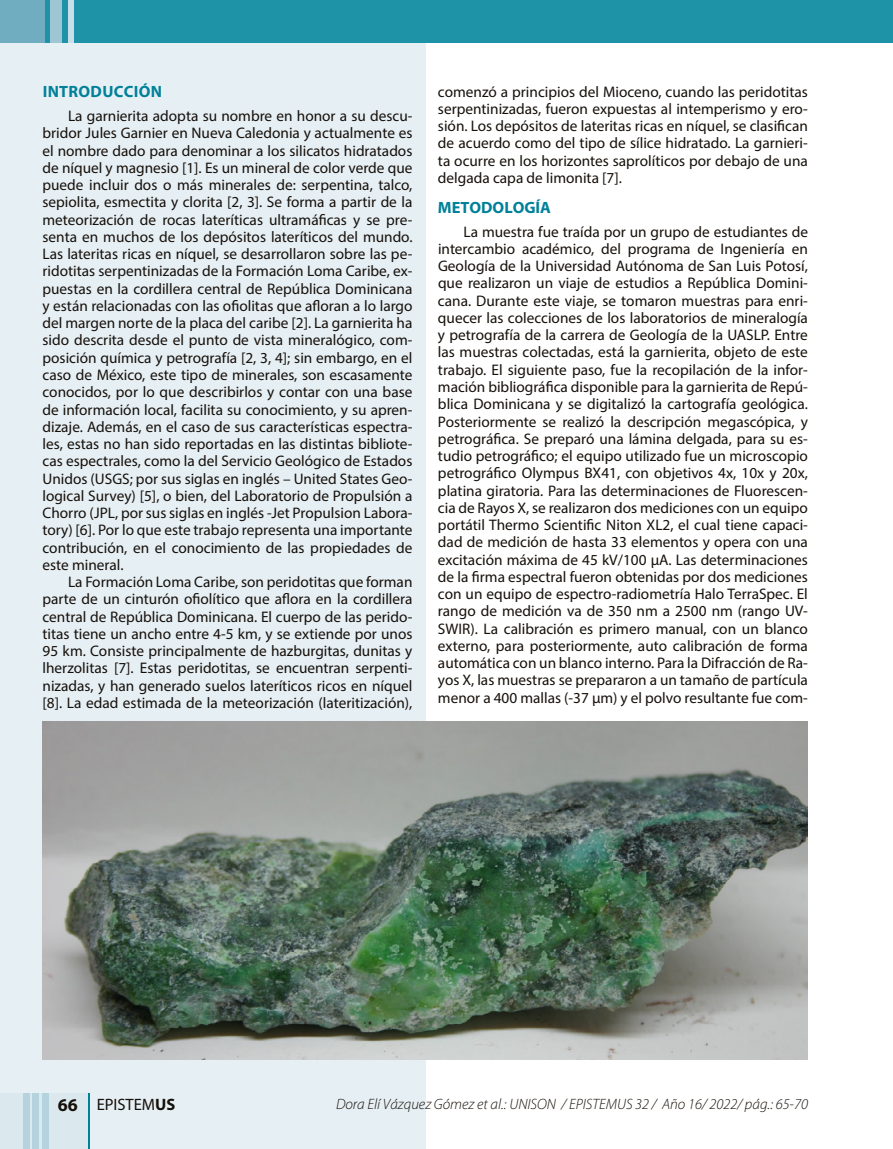
<style>
.page{position:relative;width:893px;height:1149px;background:#fff}
.page>*{position:absolute;margin:0;border:0;box-sizing:border-box;transform-origin:0 0}
.t1{font:16.5px "Myriad Pro";color:#16100a}
.t2{font:700 16.35px "Myriad Pro";letter-spacing:.02em;color:#008199}
.t3{font:700 16.35px "Myriad Pro";color:#008199}
.t4{font:15.3px/17.2px "Myriad Pro";color:#16100a;text-align:justify}
.t5{font:italic 300 15px "Myriad Pro";color:#16100a}
.s1{font-weight:700;font-size:18px}
.s2{font-weight:700}
</style>
<div class="page">
<div style="left:0;top:0;width:425px;height:1148px;background:#e6eff4"></div>
<img style="left:43px;top:721px;width:765px;height:338px">
<div style="left:0;top:0;width:893px;height:43px;background:#1e92a7"></div>
<div style="left:0;top:0;width:44px;height:43px;background:#71adc0"></div>
<div style="left:50px;top:0;width:12px;height:43px;background:#9ec6d5"></div>
<div style="left:68px;top:0;width:6px;height:43px;background:#c9dee8"></div>
<div style="left:0;top:1092px;width:89px;height:56px;background:#dbe9ef"></div>
<div style="left:23px;top:1092px;width:6px;height:56px;background:#b5d3df"></div>
<div style="left:32px;top:1092px;width:7px;height:56px;background:#b5d3df"></div>
<div style="left:42px;top:1092px;width:6px;height:56px;background:#b5d3df"></div>
<hr style="left:88px;top:1092px;width:1px;height:56px;background:#008199">
<p class="t2" style="left:43px;top:81px;width:121px">INTRODUCCIÓN</p>
<p class="t4" style="left:43px;top:107px;width:371px;text-indent:26px">La garnierita adopta su nombre en honor a su descu&shy;bridor Jules Garnier en Nueva Caledonia y actualmente es el nombre dado para denominar a los silicatos hidratados de níquel y magnesio [1]. Es un mineral de color verde que puede incluir dos o más minerales de: serpentina, talco, sepiolita, esmectita y clorita [2, 3]. Se forma a partir de la meteorización de rocas lateríticas ultramáficas y se pre&shy;senta en muchos de los depósitos lateríticos del mundo.<br>Las lateritas ricas en níquel, se desarrollaron sobre las pe&shy;ridotitas serpentinizadas de la Formación Loma Caribe, ex&shy;puestas en la cordillera central de República Dominicana y están relacionadas con las ofiolitas que afloran a lo largo del margen norte de la placa del caribe [2]. La garnierita ha sido descrita desde el punto de vista mineralógico, com&shy;posición química y petrografía [2, 3, 4]; sin embargo, en el caso de México, este tipo de minerales, son escasamente conocidos, por lo que describirlos y contar con una base de información local, facilita su conocimiento, y su apren&shy;dizaje. Además, en el caso de sus características espectra&shy;les, estas no han sido reportadas en las distintas bibliote&shy;cas espectrales, como la del Servicio Geológico de Estados Unidos (USGS; por sus siglas en inglés – United States Geo&shy;logical Survey) [5], o bien, del Laboratorio de Propulsión a Chorro (JPL, por sus siglas en inglés -Jet Propulsion Labora&shy;tory) [6]. Por lo que este trabajo representa una importante contribución, en el conocimiento de las propiedades de este mineral.</p>
<p class="t4" style="left:43px;top:573px;width:371px;text-indent:26px">La Formación Loma Caribe, son peridotitas que forman parte de un cinturón ofiolítico que aflora en la cordillera central de República Dominicana. El cuerpo de las perido&shy;titas tiene un ancho entre 4-5 km, y se extiende por unos 95 km. Consiste principalmente de hazburgitas, dunitas y lherzolitas [7]. Estas peridotitas, se encuentran serpenti&shy;nizadas, y han generado suelos lateríticos ricos en níquel [8]. La edad estimada de la meteorización (lateritización),</p>
<p class="t4" style="left:438px;top:83px;width:371px">comenzó a principios del Mioceno, cuando las peridotitas serpentinizadas, fueron expuestas al intemperismo y ero&shy;sión. Los depósitos de lateritas ricas en níquel, se clasifican de acuerdo como del tipo de sílice hidratado. La garnieri&shy;ta ocurre en los horizontes saprolíticos por debajo de una delgada capa de limonita [7].</p>
<p class="t3" style="left:438px;top:197px;width:114px">METODOLOGÍA</p>
<p class="t4" style="left:438px;top:222px;width:371px;text-indent:26px">La muestra fue traída por un grupo de estudiantes de intercambio académico, del programa de Ingeniería en Geología de la Universidad Autónoma de San Luis Potosí, que realizaron un viaje de estudios a República Domini&shy;cana. Durante este viaje, se tomaron muestras para enri&shy;quecer las colecciones de los laboratorios de mineralogía y petrografía de la carrera de Geología de la UASLP. Entre las muestras colectadas, está la garnierita, objeto de este trabajo. El siguiente paso, fue la recopilación de la infor&shy;mación bibliográfica disponible para la garnierita de Repú&shy;blica Dominicana y se digitalizó la cartografía geológica.<br>Posteriormente se realizó la descripción megascópica, y petrográfica. Se preparó una lámina delgada, para su es&shy;tudio petrográfico; el equipo utilizado fue un microscopio petrográfico Olympus BX41, con objetivos 4x, 10x y 20x, platina giratoria. Para las determinaciones de Fluorescen&shy;cia de Rayos X, se realizaron dos mediciones con un equipo portátil Thermo Scientific Niton XL2, el cual tiene capaci&shy;dad de medición de hasta 33 elementos y opera con una excitación máxima de 45 kV/100 µA. Las determinaciones de la firma espectral fueron obtenidas por dos mediciones con un equipo de espectro-radiometría Halo TerraSpec. El rango de medición va de 350 nm a 2500 nm (rango UV-SWIR). La calibración es primero manual, con un blanco externo, para posteriormente, auto calibración de forma automática con un blanco interno. Para la Difracción de Ra&shy;yos X, las muestras se prepararon a un tamaño de partícula menor a 400 mallas (-37 μm) y el polvo resultante fue com-</p>
<p class="t1" style="left:58px;top:1093px;width:119px"><span class="s1">66</span> EPISTEM<span class="s2">US</span></p>
<p class="t5" style="left:336px;top:1094px;width:473px">Dora Elí Vázquez Gómez et al.: UNISON / EPISTEMUS 32 / Año 16/ 2022/ pág.: 65-70</p>
</div>
